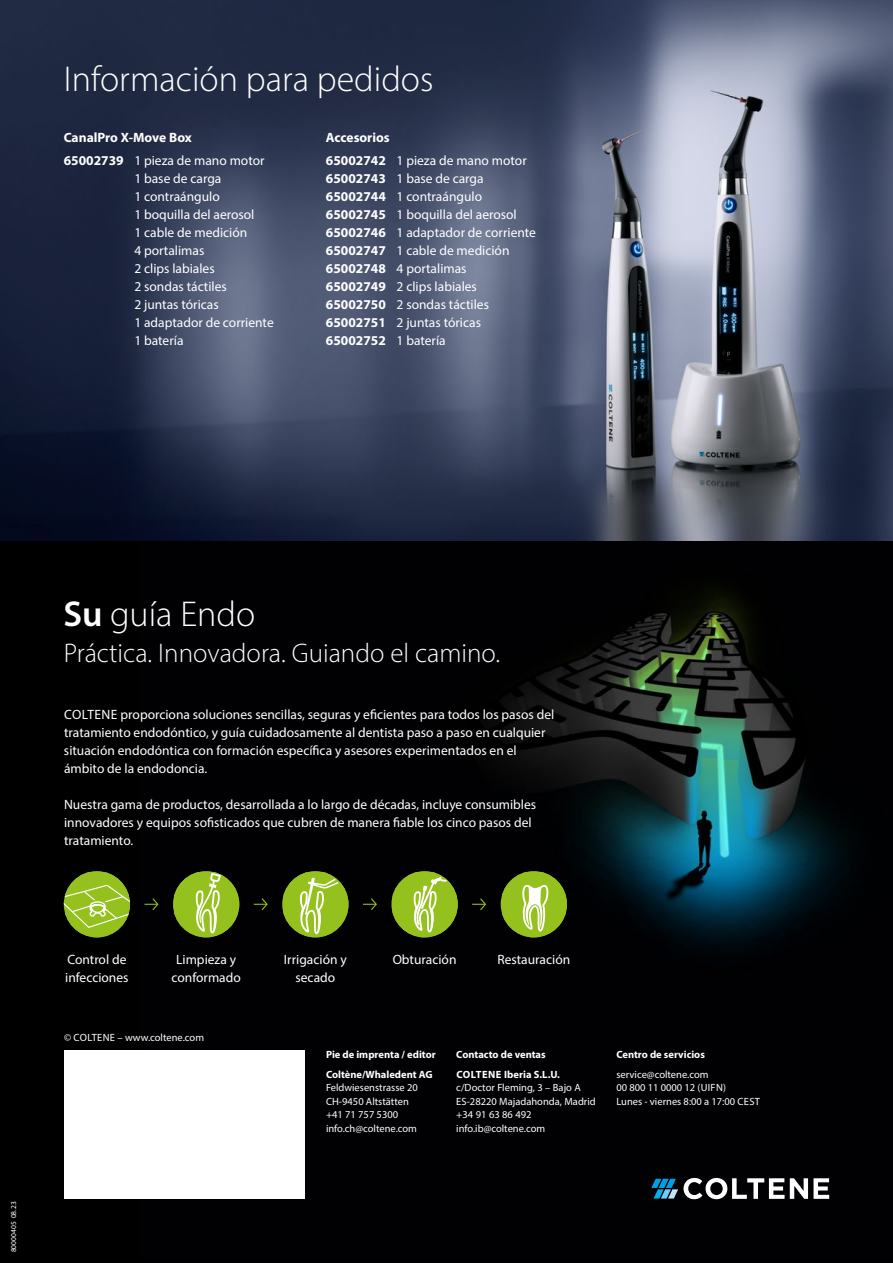
<style>
.page{position:relative;width:893px;height:1263px;background:#fff}
.page>*{position:absolute;margin:0;border:0;box-sizing:border-box;transform-origin:0 0}
.t1{font:300 36px "Myriad Pro";color:#fff}
.t2{font:300 27px "Myriad Pro";color:#fff}
.t3{font:13.5px/18px "Myriad Pro";color:#fff}
.t4{font:700 13.5px/18px "Myriad Pro";color:#fff}
.t5{font:10.5px/13.5px "Myriad Pro";color:#fff}
.t6{font:700 10.5px/20px "Myriad Pro";color:#fff}
.t7{font:7.5px "Myriad Pro";color:#fff}
.s1{font-weight:400}
.s2{font-weight:600}
</style>
<div class="page">
<div style="left:0;top:540px;width:893px;height:723px;background:#000"></div>
<img style="left:140px;top:540px;width:753px;height:660px">
<img style="left:0;top:0;width:893px;height:540px">
<hr style="left:892px;top:1106px;width:1px;height:157px;background:#484951">
<svg style="left:651px;top:1178px;width:178px;height:21px"></svg>
<div style="left:64px;top:1051px;width:241px;height:148px;background:#fff"></div>
<svg style="left:145px;top:898px;width:14px;height:12px"></svg>
<svg style="left:254px;top:898px;width:14px;height:12px"></svg>
<svg style="left:363px;top:898px;width:14px;height:12px"></svg>
<svg style="left:472px;top:898px;width:14px;height:12px"></svg>
<div style="left:65px;top:872px;width:65px;height:65px;background:#95c11f;border-radius:33px"></div>
<svg style="left:64px;top:885px;width:66px;height:43px"></svg>
<svg style="left:173px;top:871px;width:66px;height:66px"></svg>
<div style="left:174px;top:872px;width:65px;height:65px;background:#95c11f;border-radius:33px"></div>
<svg style="left:195px;top:873px;width:26px;height:60px"></svg>
<svg style="left:282px;top:871px;width:66px;height:66px"></svg>
<div style="left:283px;top:872px;width:65px;height:65px;background:#95c11f;border-radius:33px"></div>
<svg style="left:299px;top:878px;width:40px;height:56px"></svg>
<svg style="left:391px;top:871px;width:67px;height:66px"></svg>
<div style="left:393px;top:872px;width:65px;height:65px;background:#95c11f;border-radius:33px"></div>
<svg style="left:413px;top:877px;width:34px;height:55px"></svg>
<svg style="left:501px;top:871px;width:66px;height:66px"></svg>
<div style="left:502px;top:872px;width:65px;height:65px;background:#95c11f;border-radius:33px"></div>
<svg style="left:522px;top:885px;width:27px;height:46px"></svg>
<h1 class="t1" style="left:64px;top:57px;width:371px">Información para pedidos</h1>
<p class="t4" style="left:64px;top:125px;width:202px;line-height:23px">CanalPro X-Move Box<br>65002739 <span class="s1">1 pieza de mano motor</span></p>
<p class="t3" style="left:134px;top:169px;width:141px">1 base de carga<br>1 contraángulo<br>1 boquilla del aerosol<br>1 cable de medición<br>4 portalimas<br>2 clips labiales<br>2 sondas táctiles<br>2 juntas tóricas<br>1 adaptador de corriente<br>1 batería</p>
<p class="t4" style="left:326px;top:125px;width:65px;line-height:23px">Accesorios<br>65002742</p>
<p class="t4" style="left:326px;top:169px;width:61px;text-align:justify">65002743<br>65002744<br>65002745<br>65002746<br>65002747<br>65002748<br>65002749<br>65002750<br>65002751<br>65002752</p>
<p class="t3" style="left:397px;top:151px;width:141px">1 pieza de mano motor<br>1 base de carga<br>1 contraángulo<br>1 boquilla del aerosol<br>1 adaptador de corriente<br>1 cable de medición<br>4 portalimas<br>2 clips labiales<br>2 sondas táctiles<br>2 juntas tóricas<br>1 batería</p>
<p class="t7" style="left:9px;top:1252px;width:52px;rotate:-90deg">80000405 08.23</p>
<h1 class="t1" style="left:63px;top:592px;width:193px"><span class="s2">Su</span> guía Endo</h1>
<h2 class="t2" style="left:64px;top:637px;width:438px">Práctica. Innovadora. Guiando el camino.</h2>
<p class="t3" style="left:64px;top:706px;width:492px">COLTENE proporciona soluciones sencillas, seguras y eficientes para todos los pasos del tratamiento endodóntico, y guía cuidadosamente al dentista paso a paso en cualquier situación endodóntica con formación específica y asesores experimentados en el ámbito de la endodoncia.</p>
<p class="t3" style="left:64px;top:796px;width:474px">Nuestra gama de productos, desarrollada a lo largo de décadas, incluye consumibles innovadores y equipos sofisticados que cubren de manera fiable los cinco pasos del tratamiento.</p>
<p class="t3" style="left:65px;top:951px;width:65px">Control de infecciones</p>
<p class="t3" style="left:171px;top:951px;width:71px;text-align:center">Limpieza y conformado</p>
<p class="t3" style="left:284px;top:951px;width:64px;text-align:center">Irrigación y secado</p>
<p class="t3" style="left:393px;top:951px;width:65px">Obturación</p>
<p class="t3" style="left:497px;top:951px;width:74px">Restauración</p>
<p class="t5" style="left:64px;top:1031px;width:141px">© COLTENE – www.coltene.com</p>
<p class="t6" style="left:326px;top:1044px;width:111px">Pie de imprenta / editor<br>Coltène/Whaledent AG</p>
<p class="t5" style="left:326px;top:1081px;width:93px">Feldwiesenstrasse 20<br>CH-9450 Altstätten +41 71 757 5300 info.ch@coltene.com</p>
<p class="t6" style="left:456px;top:1044px;width:105px">Contacto de ventas<br>COLTENE Iberia S.L.U.</p>
<p class="t5" style="left:456px;top:1081px;width:141px">c/Doctor Fleming, 3 – Bajo A<br>ES-28220 Majadahonda, Madrid +34 91 63 86 492 info.ib@coltene.com</p>
<p class="t6" style="left:616px;top:1044px;width:90px">Centro de servicios</p>
<p class="t5" style="left:616px;top:1067px;width:145px">service@coltene.com<br>00 800 11 0000 12 (UIFN)<br>Lunes - viernes 8:00 a 17:00 CEST</p>
</div>
